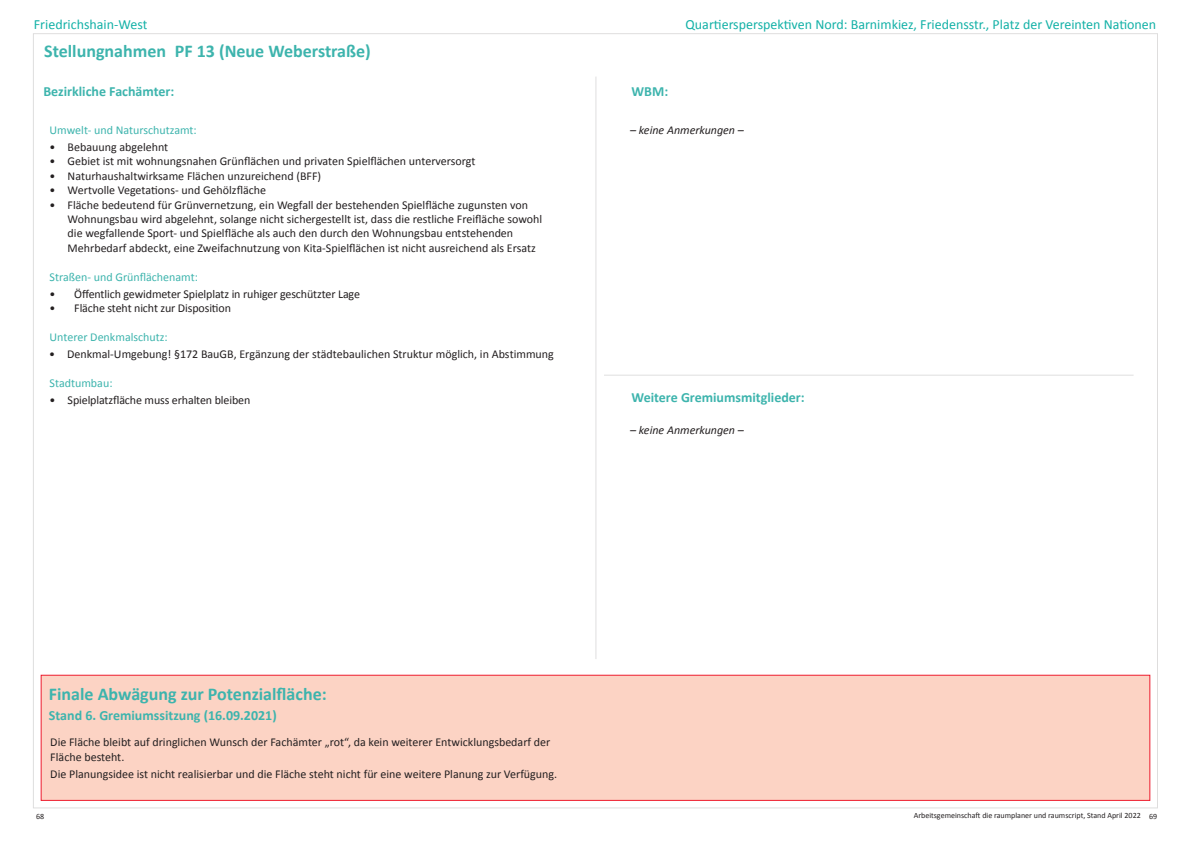
<style>
.page{position:relative;width:1191px;height:842px;background:#fff}
.page>*{position:absolute;margin:0;border:0;box-sizing:border-box;transform-origin:0 0}
.t1{font:700 18px "Calibri";color:#3db4ad}
.t2{font:14px "Calibri";color:#13b1a7}
.t3{font:700 14px "Calibri";color:#3db4ad}
.t4{font:12px/14.4px "Calibri";color:#231f20}
.t5{font:12px "Calibri";color:#3db4ad}
.t6{font:italic 12px "Calibri";color:#231f20}
.t7{font:8px "Calibri";color:#231f20}
</style>
<div class="page">
<div style="left:41px;top:675px;width:1109px;height:126px;background:#fcd3c4;border:1px solid #ee1b2d"></div>
<hr style="left:595px;top:77px;width:1px;height:582px;background:#231f20">
<hr style="left:604px;top:375px;width:529px;height:1px;background:#231f20">
<p class="t2" style="left:34px;top:15px;width:115px">Friedrichshain-West</p>
<p class="t2" style="left:685px;top:15px;width:472px">Quartiersperspektiven Nord: Barnimkiez, Friedensstr., Platz der Vereinten Nationen</p>
<h1 class="t1" style="left:44px;top:40px;width:123px">Stellungnahmen</h1>
<h1 class="t1" style="left:175px;top:40px;width:197px">PF 13 (Neue Weberstraße)</h1>
<p class="t3" style="left:43px;top:82px;width:132px">Bezirkliche Fachämter:</p>
<p class="t3" style="left:631px;top:83px;width:38px">WBM:</p>
<p class="t5" style="left:50px;top:122px;width:149px">Umwelt- und Naturschutzamt:</p>
<p class="t4" style="left:50px;top:140px;width:120px">• Bebauung abgelehnt</p>
<p class="t4" style="left:50px;top:154px;width:427px">• Gebiet ist mit wohnungsnahen Grünflächen und privaten Spielflächen unterversorgt</p>
<p class="t4" style="left:50px;top:169px;width:273px">• Naturhaushaltwirksame Flächen unzureichend (BFF)</p>
<p class="t4" style="left:50px;top:183px;width:218px">• Wertvolle Vegetations- und Gehölzfläche</p>
<p class="t4" style="left:68px;top:197px;width:476px;text-indent:-18px">• Fläche bedeutend für Grünvernetzung, ein Wegfall der bestehenden Spielfläche zugunsten von Wohnungsbau wird abgelehnt, solange nicht sichergestellt ist, dass die restliche Freifläche sowohl die wegfallende Sport- und Spielfläche als auch den durch den Wohnungsbau entstehenden Mehrbedarf abdeckt, eine Zweifachnutzung von Kita-Spielflächen ist nicht ausreichend als Ersatz</p>
<p class="t5" style="left:50px;top:269px;width:150px">Straßen- und Grünflächenamt:</p>
<p class="t4" style="left:50px;top:287px;width:312px">• Öffentlich gewidmeter Spielplatz in ruhiger geschützter Lage</p>
<p class="t4" style="left:50px;top:301px;width:183px">• Fläche steht nicht zur Disposition</p>
<p class="t5" style="left:50px;top:329px;width:120px">Unterer Denkmalschutz:</p>
<p class="t4" style="left:49px;top:346px;width:506px">• Denkmal-Umgebung! §172 BauGB, Ergänzung der städtebaulichen Struktur möglich, in Abstimmung</p>
<p class="t5" style="left:50px;top:375px;width:64px">Stadtumbau:</p>
<p class="t4" style="left:50px;top:393px;width:202px">• Spielplatzfläche muss erhalten bleiben</p>
<p class="t6" style="left:630px;top:122px;width:115px">– keine Anmerkungen –</p>
<p class="t3" style="left:631px;top:388px;width:175px">Weitere Gremiumsmitglieder:</p>
<p class="t6" style="left:630px;top:422px;width:115px">– keine Anmerkungen –</p>
<h1 class="t1" style="left:49px;top:683px;width:279px">Finale Abwägung zur Potenzialfläche:</h1>
<p class="t3" style="left:49px;top:706px;width:229px">Stand 6. Gremiumssitzung (16.09.2021)</p>
<p class="t4" style="left:50px;top:735px;width:501px">Die Fläche bleibt auf dringlichen Wunsch der Fachämter „rot“, da kein weiterer Entwicklungsbedarf der<br>Fläche besteht.</p>
<p class="t4" style="left:50px;top:767px;width:508px">Die Planungsidee ist nicht realisierbar und die Fläche steht nicht für eine weitere Planung zur Verfügung.</p>
<p class="t7" style="left:913px;top:811px;width:228px">Arbeitsgemeinschaft die raumplaner und raumscript, Stand April 2022</p>
<p class="t7" style="left:36px;top:812px;width:10px">68</p>
<p class="t7" style="left:1149px;top:811px;width:10px">69</p>
</div>
